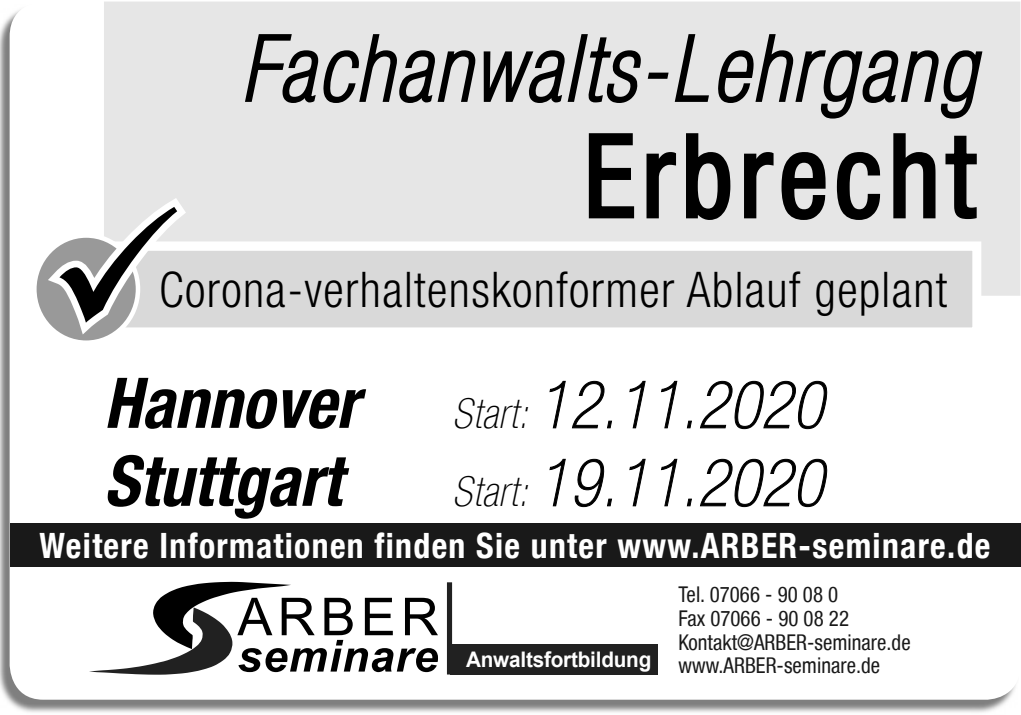
<style>
.page{position:relative;width:1021px;height:715px;background:#fff}
.page>*{position:absolute;margin:0;border:0;box-sizing:border-box;transform-origin:0 0}
.t1{font:condensed 114.8px "Helvetica Neue LT";letter-spacing:.06em;color:#000}
.t2{font:italic 100 condensed 90.4px "Helvetica Neue LT";letter-spacing:.05em;color:#000}
.t3{font:italic 700 condensed 70px "Helvetica Neue LT";color:#000}
.t4{font:italic 100 condensed 65.6px "Helvetica Neue LT";letter-spacing:.02em;color:#000}
.t5{font:300 condensed 49.2px "Helvetica Neue LT Std";letter-spacing:.03em;color:#000}
.t6{font:700 condensed 34.8px "Helvetica Neue LT";letter-spacing:.04em;color:#fff}
.t7{font:condensed 21.6px "Helvetica Neue LT";color:#191919}
.s1{font-size:42px}
</style>
<div class="page">
<img style="left:0;top:9px;width:1016px;height:704px">
<div style="left:10px;top:2px;width:1010px;height:697px;background:#fff;border-radius:34px"></div>
<div style="left:447px;top:582px;width:5px;height:92px;background:#212121"></div>
<svg style="left:89px;top:581px;width:349px;height:93px"></svg>
<div style="left:450px;top:644px;width:208px;height:30px;background:#212121"></div>
<div style="left:10px;top:523px;width:1010px;height:43px;background:#191919"></div>
<div style="left:104px;top:2px;width:916px;height:293px;background:#e6e6e6"></div>
<svg style="left:243px;top:33px;width:233px;height:72px;background:#a6a6a6"></svg>
<svg style="left:482px;top:33px;width:160px;height:78px;background:#a3a3a3"></svg>
<div style="left:648px;top:73px;width:20px;height:6px;border:3px solid #000"></div>
<svg style="left:673px;top:33px;width:37px;height:71px;background:#b2b2b2"></svg>
<svg style="left:716px;top:33px;width:268px;height:88px;background:#aeaeae"></svg>
<svg style="left:587px;top:132px;width:48px;height:88px;background:#a8a8a8"></svg>
<svg style="left:645px;top:150px;width:32px;height:70px;background:#acacac"></svg>
<svg style="left:684px;top:132px;width:48px;height:90px;background:#aaa"></svg>
<svg style="left:742px;top:150px;width:85px;height:71px;background:#aaa"></svg>
<svg style="left:835px;top:150px;width:46px;height:71px;background:#ababab"></svg>
<svg style="left:891px;top:132px;width:46px;height:88px;background:#a9a9a9"></svg>
<svg style="left:944px;top:134px;width:34px;height:87px;background:#afafaf"></svg>
<svg style="left:549px;top:380px;width:63px;height:49px"></svg>
<svg style="left:629px;top:380px;width:17px;height:49px"></svg>
<svg style="left:661px;top:380px;width:17px;height:49px"></svg>
<svg style="left:686px;top:380px;width:142px;height:50px"></svg>
<svg style="left:549px;top:458px;width:17px;height:49px"></svg>
<svg style="left:574px;top:458px;width:38px;height:50px"></svg>
<svg style="left:629px;top:458px;width:17px;height:49px"></svg>
<svg style="left:661px;top:458px;width:17px;height:49px"></svg>
<svg style="left:686px;top:458px;width:142px;height:50px"></svg>
<div style="left:102px;top:246px;width:874px;height:86px;background:#d9d9d9"></div>
<div style="left:97px;top:241px;width:884px;height:95px;border:9px solid #fff"></div>
<svg style="left:36px;top:189px;width:159px;height:152px"></svg>
<h2 class="t2" style="left:241px;top:18px;width:735px">Fachanwalts-Lehrgang</h2>
<h1 class="t1" style="left:584px;top:110px;width:393px">Erbrecht</h1>
<h3 class="t5" style="left:47px;top:261px;width:902px">✓Corona-verhaltenskonformer Ablauf geplant</h3>
<h3 class="t3" style="left:104px;top:360px;width:256px">Hannover</h3>
<h3 class="t4" style="left:452px;top:368px;width:372px"><span class="s1">Start:</span> 12.11.2020</h3>
<h3 class="t3" style="left:104px;top:438px;width:239px">Stuttgart</h3>
<h3 class="t4" style="left:452px;top:445px;width:372px"><span class="s1">Start:</span> 19.11.2020</h3>
<h3 class="t6" style="left:40px;top:524px;width:952px">Weitere Informationen finden Sie unter www.ARBER-seminare.de</h3>
<p class="t7" style="left:678px;top:581px;width:161px">Tel. 07066 - 90 08 0</p>
<p class="t7" style="left:678px;top:605px;width:172px">Fax 07066 - 90 08 22</p>
<p class="t7" style="left:678px;top:629px;width:234px">Kontakt@ARBER-seminare.de</p>
<p class="t7" style="left:466px;top:653px;width:415px"><sup>Anwaltsfortbildung</sup> www.ARBER-seminare.de</p>
</div>
